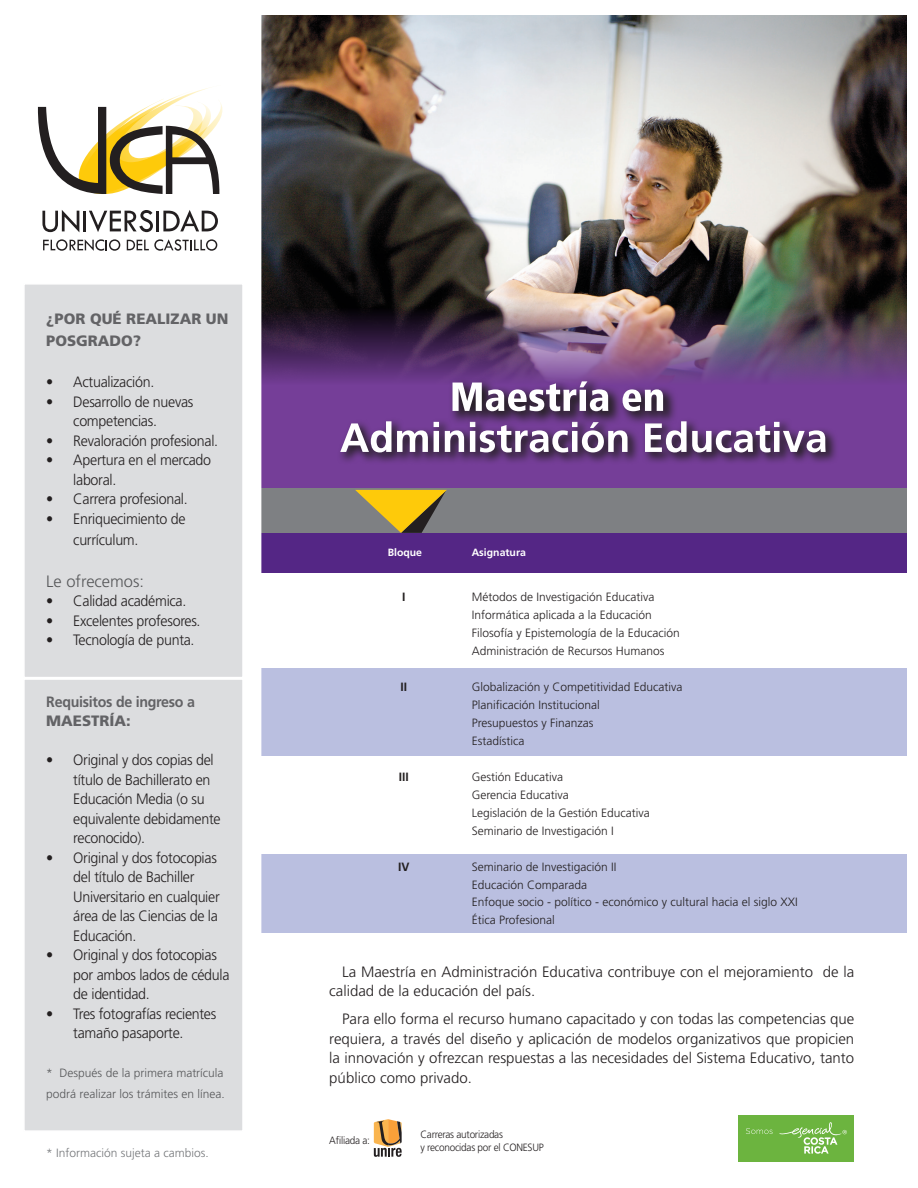
<style>
.page{position:relative;width:918px;height:1188px;background:#fff}
.page>*{position:absolute;margin:0;border:0;box-sizing:border-box;transform-origin:0 0}
.t1{font:300 16.5px "Frutiger LT Std";color:#57585a}
.t2{font:300 15px/19.5px "Frutiger LT Std";letter-spacing:-.02em;color:#231f20;scale:.95 1}
.t3{font:300 15px/19.5px "Frutiger LT Std";letter-spacing:-.02em;color:#231f20;text-align:justify}
.t4{font:300 15px/19.5px "Frutiger LT Std";color:#231f20}
.t5{font:900 15px/21.6px "Frutiger LT Std";color:#636366}
.t6{font:700 15px "Frutiger LT Std";letter-spacing:-.02em;color:#636366;scale:.95 1}
.t7{font:300 12px/18px "Frutiger LT Std";color:#231f20}
.t8{font:300 12px/21px "Frutiger LT Std";color:#57585a}
.t9{font:300 12px "Frutiger LT Std";color:#76787b}
.t10{font:700 12px "Frutiger LT Std";color:#231f20}
.t11{font:300 10.5px/12.6px "Frutiger LT Std";letter-spacing:-.025em;color:#231f20;scale:.95 1}
.t12{font:700 10.5px "Frutiger LT Std";color:#fff}
</style>
<div class="page">
<img style="left:261px;top:15px;width:646px;height:292px">
<img style="left:261px;top:307px;width:646px;height:182px">
<div style="left:261px;top:489px;width:646px;height:45px;background:#7e8083"></div>
<svg style="left:355px;top:490px;width:92px;height:43px"></svg>
<div style="left:244px;top:669px;width:663px;height:87px;background:#babfe0"></div>
<div style="left:244px;top:854px;width:663px;height:79px;background:#babfe0"></div>
<div style="left:261px;top:533px;width:646px;height:40px;background:#542685"></div>
<svg style="left:49px;top:210px;width:212px;height:723px"></svg>
<div style="left:23px;top:283px;width:221px;height:395px;background:#dcdddf;border:2px solid #fff"></div>
<div style="left:23px;top:678px;width:221px;height:454px;background:#dcdddf;border:2px solid #fff"></div>
<svg style="left:37px;top:88px;width:186px;height:107px"></svg>
<svg style="left:43px;top:239px;width:77px;height:12px"></svg>
<svg style="left:127px;top:239px;width:90px;height:12px"></svg>
<svg style="left:42px;top:210px;width:37px;height:22px"></svg>
<hr style="left:83px;top:211px;width:3px;height:20px;background:#231f20">
<svg style="left:89px;top:210px;width:64px;height:22px"></svg>
<hr style="left:156px;top:211px;width:3px;height:20px;background:#231f20">
<svg style="left:163px;top:210px;width:55px;height:21px"></svg>
<svg style="left:337px;top:418px;width:502px;height:48px;background:#653881"></svg>
<svg style="left:340px;top:421px;width:486px;height:31px"></svg>
<svg style="left:448px;top:377px;width:230px;height:49px;background:#653c7e"></svg>
<svg style="left:453px;top:381px;width:210px;height:30px"></svg>
<svg style="left:374px;top:1119px;width:28px;height:38px"></svg>
<div style="left:739px;top:1115px;width:115px;height:46px;background:#6cb43f"></div>
<svg style="left:746px;top:1128px;width:27px;height:6px"></svg>
<svg style="left:779px;top:1122px;width:68px;height:32px"></svg>
<p class="t5" style="left:46px;top:308px;width:184px">¿POR QUÉ REALIZAR UN<br>POSGRADO?</p>
<p class="t2" style="left:46px;top:372px;width:115px">• Actualización.</p>
<p class="t2" style="left:73px;top:392px;width:128px;text-indent:-27px">• Desarrollo de nuevas competencias.</p>
<p class="t2" style="left:46px;top:431px;width:182px">• Revaloración profesional.</p>
<p class="t2" style="left:73px;top:450px;width:147px;text-indent:-27px">• Apertura en el mercado laboral.</p>
<p class="t2" style="left:46px;top:489px;width:150px">• Carrera profesional.</p>
<p class="t2" style="left:73px;top:508px;width:120px;line-height:21px;text-indent:-27px">• Enriquecimiento de currículum.</p>
<p class="t1" style="left:46px;top:572px;width:99px">Le ofrecemos:</p>
<p class="t2" style="left:46px;top:591px;width:149px">• Calidad académica.</p>
<p class="t2" style="left:46px;top:611px;width:164px">• Excelentes profesores.</p>
<p class="t2" style="left:46px;top:630px;width:158px">• Tecnología de punta.</p>
<p class="t6" style="left:46px;top:693px;width:158px">Requisitos de ingreso a</p>
<p class="t5" style="left:46px;top:710px;width:86px">MAESTRÍA:</p>
<p class="t2" style="left:73px;top:751px;width:157px;text-indent:-27px">• Original y dos copias del título de Bachillerato en<br>Educación Media (o su equivalente debidamente reconocido).</p>
<p class="t2" style="left:73px;top:848px;width:156px;text-indent:-27px">• Original y dos fotocopias del título de Bachiller<br>Universitario en cualquier área de las Ciencias de la<br>Educación.</p>
<p class="t2" style="left:73px;top:946px;width:166px;text-indent:-27px">• Original y dos fotocopias por ambos lados de cédula de identidad.</p>
<p class="t2" style="left:46px;top:1004px;width:180px;text-align:center">• Tres fotografías recientes tamaño pasaporte.</p>
<p class="t8" style="left:46px;top:1063px;width:180px">* Después de la primera matrícula podrá realizar los trámites en línea.</p>
<p class="t9" style="left:46px;top:1146px;width:164px">* Información sujeta a cambios.</p>
<p class="t12" style="left:388px;top:546px;width:36px">Bloque</p>
<p class="t12" style="left:472px;top:546px;width:56px">Asignatura</p>
<p class="t10" style="left:402px;top:590px;width:5px">I</p>
<p class="t7" style="left:472px;top:588px;width:210px">Métodos de Investigación Educativa Informática aplicada a la Educación Filosofía y Epistemología de la Educación Administración de Recursos Humanos</p>
<p class="t10" style="left:401px;top:680px;width:8px">II</p>
<p class="t7" style="left:472px;top:678px;width:212px">Globalización y Competitividad Educativa<br>Planificación Institucional<br>Presupuestos y Finanzas<br>Estadística</p>
<p class="t10" style="left:399px;top:770px;width:12px">III</p>
<p class="t7" style="left:472px;top:768px;width:180px">Gestión Educativa<br>Gerencia Educativa<br>Legislación de la Gestión Educativa<br>Seminario de Investigación I</p>
<p class="t10" style="left:398px;top:860px;width:13px">IV</p>
<p class="t7" style="left:472px;top:858px;width:146px">Seminario de Investigación II<br>Educación Comparada</p>
<p class="t7" style="left:472px;top:893px;width:328px">Enfoque socio - político - económico y cultural hacia el siglo XXI<br>Ética Profesional</p>
<p class="t4" style="left:329px;top:962px;width:526px;text-indent:13px">La Maestría en Administración Educativa contribuye con el mejoramiento de la calidad de la educación del país.</p>
<p class="t3" style="left:329px;top:1009px;width:526px;text-indent:13px">Para ello forma el recurso humano capacitado y con todas las competencias que requiera, a través del diseño y aplicación de modelos organizativos que propicien la innovación y ofrezcan respuestas a las necesidades del Sistema Educativo, tanto público como privado.</p>
<p class="t11" style="left:329px;top:1134px;width:44px">Afiliada a:</p>
<p class="t11" style="left:421px;top:1129px;width:131px">Carreras autorizadas<br>y reconocidas por el CONESUP</p>
</div>
